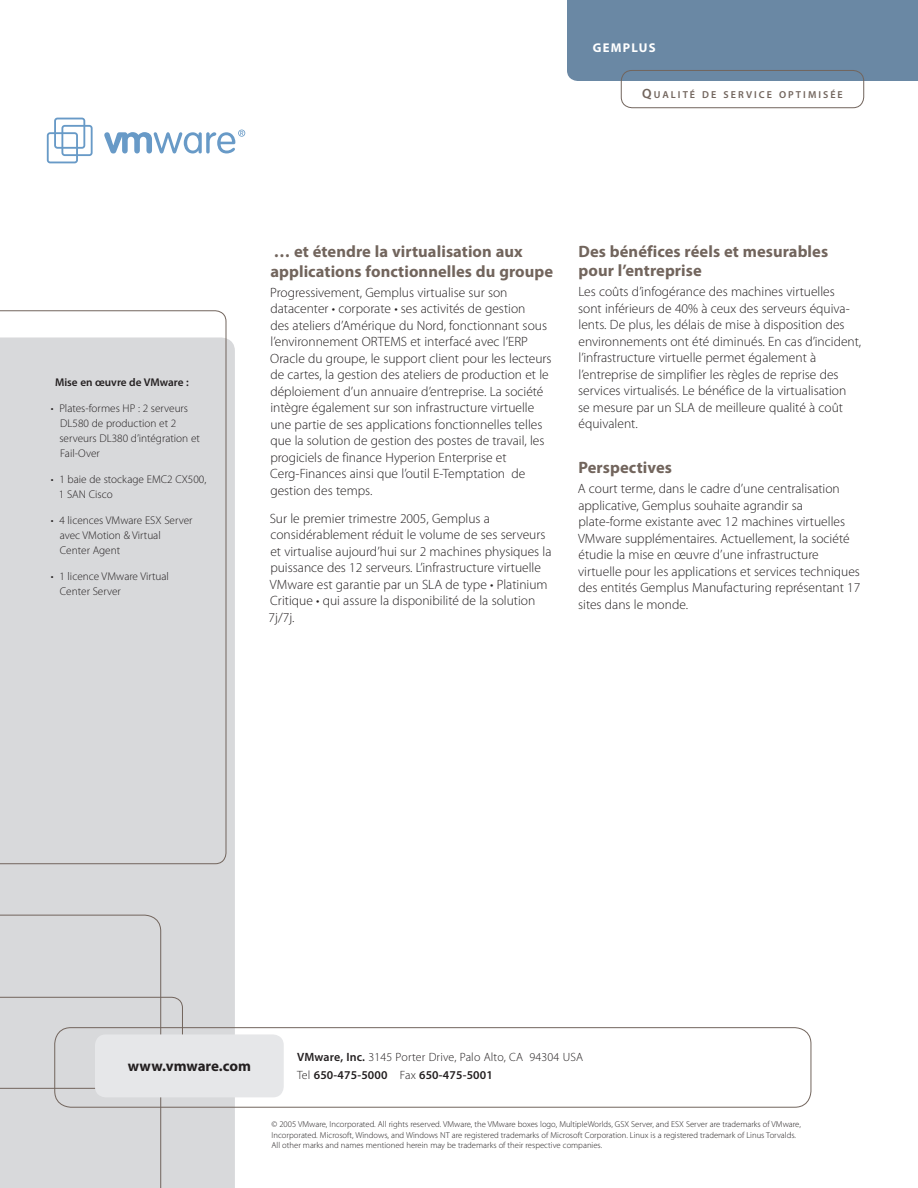
<style>
.page{position:relative;width:918px;height:1188px;background:#fff}
.page>*{position:absolute;margin:0;border:0;box-sizing:border-box;transform-origin:0 0}
.t1{font:700 16.5px/19.5px "Myriad Pro";letter-spacing:.005em;color:#72655d}
.t2{font:700 15px "Myriad Pro";color:#231f20}
.t3{font:300 13.5px/16.5px "Myriad Pro";color:#231f20}
.t4{font:700 12.75px "Myriad Pro";letter-spacing:.095em;color:#fff}
.t5{font:300 12px/18px "Myriad Pro";letter-spacing:.015em;color:#231f20}
.t6{font:300 11.25px/15px "Myriad Pro";color:#231f20}
.t7{font:600 11.25px "Myriad Pro";color:#231f20}
.t8{font:600 10.2px "Myriad Pro";letter-spacing:.2em;color:#72655d}
.t9{font:300 8.7px/10.5px "Myriad Pro";color:#231f20}
.s1{font-size:13.5px}
.s2{font-weight:600}
</style>
<div class="page">
<div style="left:0;top:339px;width:235px;height:849px;background:#d8d9db"></div>
<div style="left:0;top:310px;width:227px;height:554px;background:#d8d9db"></div>
<div style="left:0;top:915px;width:161px;height:273px;background:#d8d9db"></div>
<div style="left:0;top:997px;width:235px;height:100px;background:#d8d9db"></div>
<svg style="left:54px;top:1027px;width:757px;height:80px"></svg>
<svg style="left:567px;top:0;width:351px;height:108px"></svg>
<svg style="left:47px;top:118px;width:46px;height:45px"></svg>
<svg style="left:104px;top:130px;width:141px;height:23px"></svg>
<p class="t7" style="left:55px;top:376px;width:135px">Mise en œuvre de VMware :</p>
<p class="t6" style="left:59px;top:401px;width:142px;text-indent:-8px">• Plates-formes HP : 2 serveurs<br>DL580 de production et 2 serveurs DL380 d’intégration et<br>Fail-Over</p>
<p class="t6" style="left:59px;top:472px;width:149px;text-indent:-8px">• 1 baie de stockage EMC2 CX500,<br>1 SAN Cisco</p>
<p class="t6" style="left:60px;top:513px;width:134px;text-indent:-9px">• 4 licences VMware ESX Server avec VMotion &amp; Virtual<br>Center Agent</p>
<p class="t6" style="left:60px;top:569px;width:110px;text-indent:-9px">• 1 licence VMware Virtual<br>Center Server</p>
<p class="t4" style="left:593px;top:41px;width:64px">GEMPLUS</p>
<p class="t8" style="left:642px;top:89px;width:202px"><span class="s1">Q</span>UALITÉ DE SERVICE OPTIMISÉE</p>
<p class="t1" style="left:270px;top:242px;width:284px">… et étendre la virtualisation aux applications fonctionnelles du groupe</p>
<p class="t3" style="left:270px;top:284px;width:283px">Progressivement, Gemplus virtualise sur son datacenter • corporate • ses activités de gestion<br>des ateliers d’Amérique du Nord, fonctionnant sous l’environnement ORTEMS et interfacé avec l’ERP Oracle du groupe, le support client pour les lecteurs de cartes, la gestion des ateliers de production et le déploiement d’un annuaire d’entreprise. La société intègre également sur son infrastructure virtuelle une partie de ses applications fonctionnelles telles que la solution de gestion des postes de travail, les progiciels de finance Hyperion Enterprise et Cerg-Finances ainsi que l’outil E-Temptation de gestion des temps.</p>
<p class="t3" style="left:269px;top:510px;width:284px">Sur le premier trimestre 2005, Gemplus a considérablement réduit le volume de ses serveurs et virtualise aujourd’hui sur 2 machines physiques la puissance des 12 serveurs. L’infrastructure virtuelle VMware est garantie par un SLA de type • Platinium Critique • qui assure la disponibilité de la solution 7j/7j.</p>
<p class="t1" style="left:579px;top:242px;width:251px">Des bénéfices réels et mesurables pour l’entreprise</p>
<p class="t3" style="left:578px;top:284px;width:285px">Les coûts d’infogérance des machines virtuelles sont inférieurs de 40% à ceux des serveurs équiva&shy;lents. De plus, les délais de mise à disposition des environnements ont été diminués. En cas d’incident, l’infrastructure virtuelle permet également à l’entreprise de simplifier les règles de reprise des services virtualisés. Le bénéfice de la virtualisation<br>se mesure par un SLA de meilleure qualité à coût équivalent.</p>
<p class="t1" style="left:579px;top:458px;width:95px">Perspectives</p>
<p class="t3" style="left:578px;top:481px;width:284px">A court terme, dans le cadre d’une centralisation applicative, Gemplus souhaite agrandir sa plate-forme existante avec 12 machines virtuelles VMware supplémentaires. Actuellement, la société étudie la mise en œuvre d’une infrastructure virtuelle pour les applications et services techniques des entités Gemplus Manufacturing représentant 17 sites dans le monde.</p>
<p class="t2" style="left:128px;top:1058px;width:124px">www.vmware.com</p>
<p class="t5" style="left:297px;top:1048px;width:288px"><span class="s2">VMware, Inc.</span> 3145 Porter Drive, Palo Alto, CA 94304 USA<br>Tel <span class="s2">650-475-5000</span> Fax <span class="s2">650-475-5001</span></p>
<p class="t9" style="left:271px;top:1119px;width:531px">© 2005 VMware, Incorporated. All rights reserved. VMware, the VMware boxes logo, MultipleWorlds, GSX Server, and ESX Server are trademarks of VMware,<br>Incorporated. Microsoft, Windows, and Windows NT are registered trademarks of Microsoft Corporation. Linux is a registered trademark of Linus Torvalds.<br>All other marks and names mentioned herein may be trademarks of their respective companies.</p>
</div>
